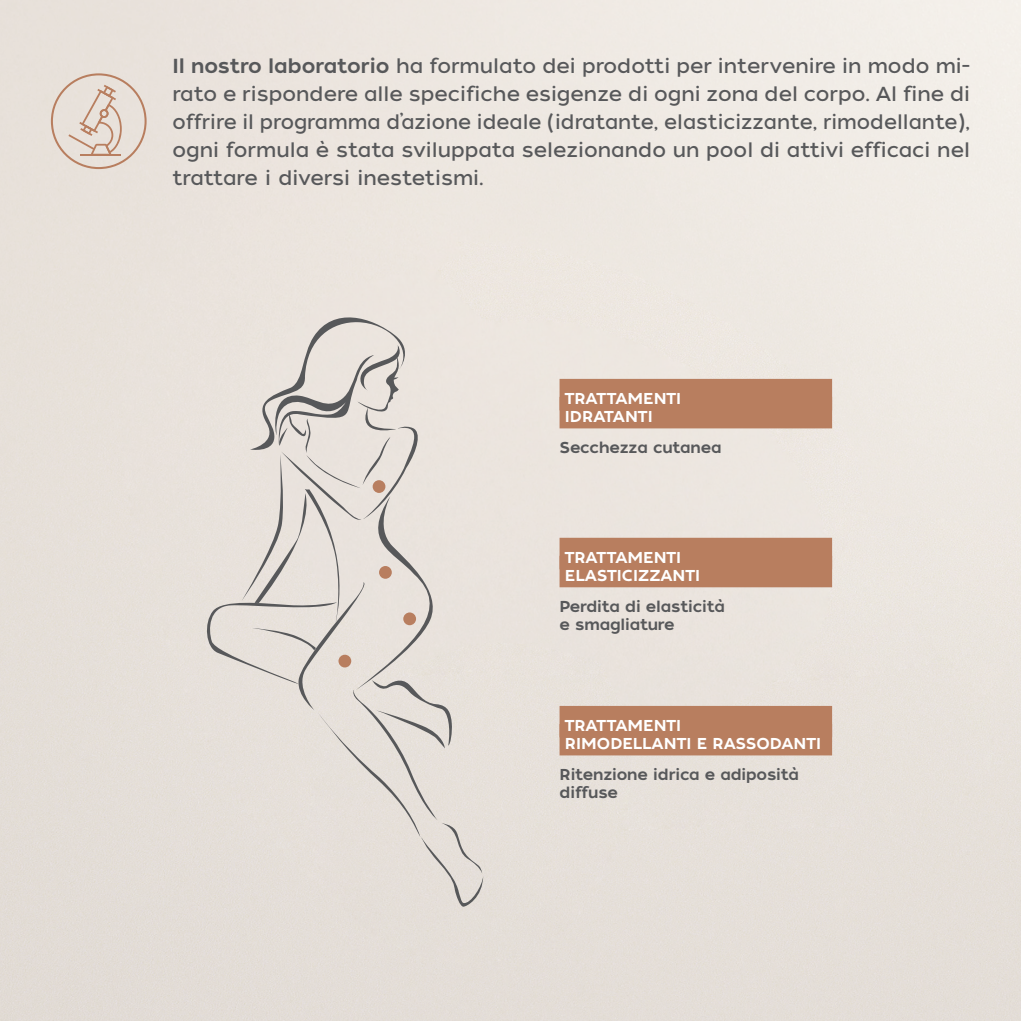
<style>
.page{position:relative;width:1021px;height:1021px;background:#fff}
.page>*{position:absolute;margin:0;border:0;box-sizing:border-box;transform-origin:0 0}
.t1{font:20.25px/28.1px "Tide Sans 400 Lil Dude";color:#57585a;text-align:justify}
.t2{font:15.75px/18px "Tide Sans 500 Dudette";letter-spacing:-.01em;color:#57585a}
.t3{font:15.75px/18px "Tide Sans 500 Dudette";color:#fff}
.s1{font-family:"Tide Sans 500 Dudette"}
</style>
<div class="page">
<svg style="left:51px;top:73px;width:96px;height:96px;background:#e1d3c9"></svg>
<div style="left:559px;top:379px;width:273px;height:31px;background:#b87e5f"></div>
<div style="left:559px;top:397px;width:273px;height:31px;background:#b87e5f"></div>
<div style="left:559px;top:538px;width:273px;height:31px;background:#b87e5f"></div>
<div style="left:559px;top:556px;width:273px;height:31px;background:#b87e5f"></div>
<div style="left:559px;top:706px;width:273px;height:31px;background:#b87e5f"></div>
<div style="left:559px;top:724px;width:273px;height:31px;background:#b87e5f"></div>
<div style="left:203px;top:306px;width:280px;height:601px;background:#e8e2dc"></div>
<p class="t1" style="left:172px;top:52px;width:799px"><span class="s1">Il nostro laboratorio</span> ha formulato dei prodotti per intervenire in modo mi&shy;rato e rispondere alle specifiche esigenze di ogni zona del corpo. Al fine di offrire il programma d’azione ideale (idratante, elasticizzante, rimodellante), ogni formula è stata sviluppata selezionando un pool di attivi efficaci nel trattare i diversi inestetismi.</p>
<p class="t3" style="left:564px;top:390px;width:118px">TRATTAMENTI<br>IDRATANTI</p>
<p class="t2" style="left:559px;top:439px;width:163px">Secchezza cutanea</p>
<p class="t3" style="left:564px;top:549px;width:137px">TRATTAMENTI<br>ELASTICIZZANTI</p>
<p class="t2" style="left:559px;top:597px;width:167px">Perdita di elasticità e smagliature</p>
<p class="t3" style="left:564px;top:717px;width:258px">TRATTAMENTI<br>RIMODELLANTI E RASSODANTI</p>
<p class="t2" style="left:559px;top:765px;width:241px">Ritenzione idrica e adiposità diffuse</p>
</div>
